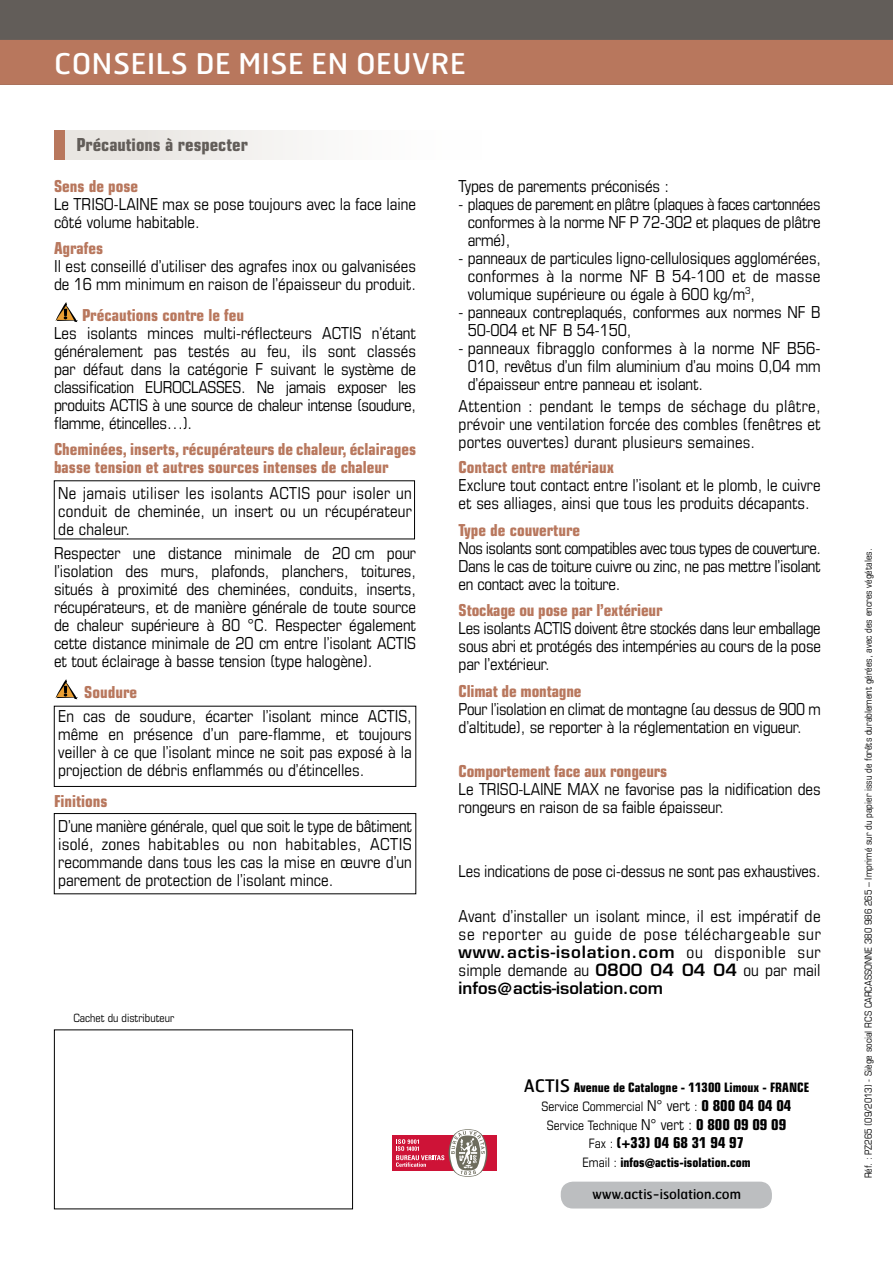
<style>
.page{position:relative;width:893px;height:1263px;background:#fff}
.page>*{position:absolute;margin:0;border:0;box-sizing:border-box;transform-origin:0 0}
.t1{font:28.5px "Hermes";letter-spacing:.02em;color:#fff}
.t2{font:19.5px "Eurostile Con Hea";color:#625d59}
.t3{font:condensed 16.5px/18px "Eurostile";letter-spacing:-.005em;color:#000;text-align:justify}
.t4{font:700 condensed 16.5px/18px "Eurostile";color:#b8775d}
.t5{font:700 condensed 15px "Eurostile";color:#000}
.t6{font:13.5px "Hermes";color:#000}
.t7{font:700 condensed 13.05px "Eurostile";color:#000}
.t8{font:condensed 13.05px "Eurostile";color:#000}
.t9{font:condensed 11.4px "Eurostile";color:#000}
.t10{font:condensed 9.75px "Eurostile";color:#000}
.s1{font-weight:600;font-stretch:normal}
.s2{font-family:"Hermes";font-weight:400;font-stretch:normal;font-size:17.25px}
.s3{font-size:15px}
.s4{font-weight:700;font-size:15px}
.s5{font-weight:400;font-size:13.05px}
.s6{font-weight:400}
</style>
<div class="page">
<div style="left:0;top:0;width:893px;height:85px;background:#625d59"></div>
<div style="left:0;top:40px;width:893px;height:45px;background:#b8775d"></div>
<div style="left:54px;top:131px;width:529px;height:29px;background:linear-gradient(to right,#e7e3de,#fff)"></div>
<div style="left:54px;top:131px;width:10px;height:29px;background:#b8775d"></div>
<svg style="left:56px;top:302px;width:22px;height:20px"></svg>
<svg style="left:56px;top:679px;width:22px;height:20px"></svg>
<div style="left:54px;top:706px;width:362px;height:81px;border:1px solid #000"></div>
<div style="left:54px;top:813px;width:362px;height:81px;border:1px solid #000"></div>
<div style="left:54px;top:1029px;width:299px;height:180px;border:1px solid #000"></div>
<div style="left:561px;top:1181px;width:211px;height:27px;background:#bcbec0;border-radius:12px"></div>
<div style="left:392px;top:1135px;width:104px;height:35px;background:#ce1337"></div>
<svg style="left:396px;top:1129px;width:91px;height:48px"></svg>
<h1 class="t1" style="left:54px;top:45px;width:413px">CONSEILS DE MISE EN OEUVRE</h1>
<p class="t2" style="left:76px;top:134px;width:173px">Précautions à respecter</p>
<p class="t4" style="left:54px;top:177px;width:86px">Sens de pose</p>
<p class="t3" style="left:54px;top:194px;width:364px">Le TRISO-LAINE max se pose toujours avec la face laine côté volume habitable.</p>
<p class="t4" style="left:54px;top:239px;width:51px">Agrafes</p>
<p class="t3" style="left:54px;top:257px;width:364px">Il est conseillé d’utiliser des agrafes inox ou galvanisées de 16 mm minimum en raison de l’épaisseur du produit.</p>
<p class="t4" style="left:82px;top:306px;width:164px">Précautions contre le feu</p>
<p class="t3" style="left:54px;top:324px;width:364px">Les isolants minces multi-réflecteurs ACTIS n’étant généralement pas testés au feu, ils sont classés par défaut dans la catégorie F suivant le système de classification EUROCLASSES. Ne jamais exposer les produits ACTIS à une source de chaleur intense (soudure, flamme, étincelles…).</p>
<p class="t4" style="left:54px;top:440px;width:364px">Cheminées, inserts, récupérateurs de chaleur, éclairages basse tension et autres sources intenses de chaleur</p>
<p class="t3" style="left:58px;top:484px;width:355px">Ne jamais utiliser les isolants ACTIS pour isoler un conduit de cheminée, un insert ou un récupérateur de chaleur.</p>
<p class="t3" style="left:54px;top:544px;width:364px">Respecter une distance minimale de 20 cm pour l’isolation des murs, plafonds, planchers, toitures, situés à proximité des cheminées, conduits, inserts, récupérateurs, et de manière générale de toute source de chaleur supérieure à 80 °C. Respecter également cette distance minimale de 20 cm entre l’isolant ACTIS et tout éclairage à basse tension (type halogène).</p>
<p class="t4" style="left:84px;top:683px;width:54px">Soudure</p>
<p class="t3" style="left:58px;top:707px;width:355px">En cas de soudure, écarter l’isolant mince ACTIS, même en présence d’un pare-flamme, et toujours veiller à ce que l’isolant mince ne soit pas exposé à la projection de débris enflammés ou d’étincelles.</p>
<p class="t4" style="left:54px;top:792px;width:55px">Finitions</p>
<p class="t3" style="left:58px;top:816px;width:355px">D’une manière générale, quel que soit le type de bâtiment isolé, zones habitables ou non habitables, ACTIS recommande dans tous les cas la mise en œuvre d’un parement de protection de l’isolant mince.</p>
<p class="t9" style="left:73px;top:1011px;width:102px">Cachet du distributeur</p>
<p class="t3" style="left:459px;top:176px;width:212px">Types de parements préconisés :</p>
<p class="t3" style="left:468px;top:194px;width:355px;text-indent:-9px">- plaques de parement en plâtre (plaques à faces cartonnées conformes à la norme NF P 72-302 et plaques de plâtre armé),</p>
<p class="t3" style="left:468px;top:248px;width:355px;text-indent:-9px">- panneaux de particules ligno-cellulosiques agglomérées, conformes à la norme NF B 54-100 et de masse volumique supérieure ou égale à 600 kg/m<sup>3</sup>,</p>
<p class="t3" style="left:468px;top:302px;width:354px;text-indent:-9px">- panneaux contreplaqués, conformes aux normes NF B<br>50-004 et NF B 54-150,</p>
<p class="t3" style="left:468px;top:338px;width:354px;text-indent:-9px">- panneaux fibragglo conformes à la norme NF B56- 010, revêtus d’un film aluminium d’au moins 0,04 mm d’épaisseur entre panneau et isolant.</p>
<p class="t3" style="left:459px;top:397px;width:364px">Attention : pendant le temps de séchage du plâtre, prévoir une ventilation forcée des combles (fenêtres et portes ouvertes) durant plusieurs semaines.</p>
<p class="t4" style="left:459px;top:458px;width:157px">Contact entre matériaux</p>
<p class="t3" style="left:459px;top:476px;width:364px">Exclure tout contact entre l’isolant et le plomb, le cuivre et ses alliages, ainsi que tous les produits décapants.</p>
<p class="t4" style="left:459px;top:521px;width:123px">Type de couverture</p>
<p class="t3" style="left:459px;top:539px;width:364px">Nos isolants sont compatibles avec tous types de couverture.<br>Dans le cas de toiture cuivre ou zinc, ne pas mettre l’isolant en contact avec la toiture.</p>
<p class="t4" style="left:459px;top:601px;width:205px">Stockage ou pose par l’extérieur</p>
<p class="t3" style="left:459px;top:619px;width:364px">Les isolants ACTIS doivent être stockés dans leur emballage sous abri et protégés des intempéries au cours de la pose par l’extérieur.</p>
<p class="t4" style="left:459px;top:682px;width:124px">Climat de montagne</p>
<p class="t3" style="left:459px;top:700px;width:364px">Pour l’isolation en climat de montagne (au dessus de 900 m d’altitude), se reporter à la réglementation en vigueur.</p>
<p class="t4" style="left:459px;top:762px;width:210px">Comportement face aux rongeurs</p>
<p class="t3" style="left:459px;top:780px;width:364px">Le TRISO-LAINE MAX ne favorise pas la nidification des rongeurs en raison de sa faible épaisseur.</p>
<p class="t3" style="left:459px;top:861px;width:364px">Les indications de pose ci-dessus ne sont pas exhaustives.</p>
<p class="t3" style="left:459px;top:906px;width:364px">Avant d’installer un isolant mince, il est impératif de se reporter au guide de pose téléchargeable sur <span class="s1">www.actis-isolation.com</span> ou disponible sur simple demande au <span class="s1">0800 04 04 04</span> ou par mail <span class="s1">infos@actis-isolation.com</span></p>
<p class="t7" style="left:524px;top:1079px;width:259px"><span class="s2">ACTIS</span> Avenue de Catalogne - 11300 Limoux - France</p>
<p class="t8" style="left:542px;top:1098px;width:251px">Service Commercial <span class="s3">N° vert</span> : <span class="s4">0 800 04 04 04</span></p>
<p class="t8" style="left:547px;top:1117px;width:241px">Service Technique <span class="s3">N° vert :</span> <span class="s4">0 800 09 09 09</span></p>
<p class="t5" style="left:589px;top:1134px;width:157px"><span class="s5">Fax :</span> (+33) 04 68 31 94 97</p>
<p class="t7" style="left:582px;top:1155px;width:170px"><span class="s6">Email :</span> infos@actis-isolation.com</p>
<p class="t6" style="left:593px;top:1186px;width:150px">www.actis-isolation.com</p>
<p class="t10" style="left:862px;top:1178px;width:631px;rotate:-90deg">Réf. : PZ265 (09/2013) - Siège social RCS CARCASSONNE 380 986 265 – Imprimé sur du papier issu de forêts durablement gérées, avec des encres végétales.</p>
</div>
